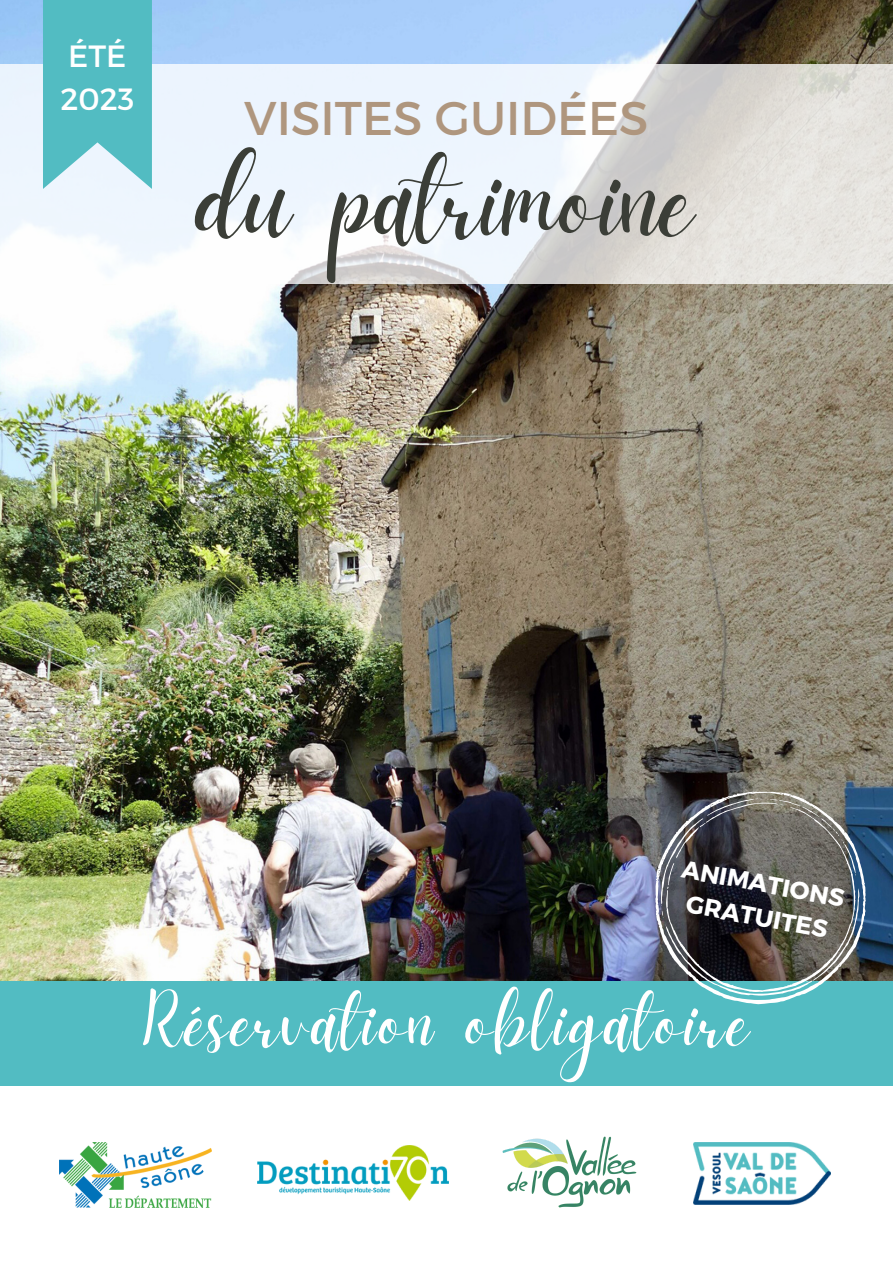
<style>
.page{position:relative;width:893px;height:1264px;background:#fff}
.page>*{position:absolute;margin:0;border:0;box-sizing:border-box;transform-origin:0 0}
.t1{font:116.1px "Daydream";color:#3b3e37}
.t2{font:76.35px "Daydream";letter-spacing:.03em;color:#fff}
.t3{font:47.25px "Montserrat";color:#af967e}
.t4{font:30.75px "Montserrat";color:#fff}
.t5{font:700 24.6px/33.8px "Montserrat";color:#fff;text-align:center}
</style>
<div class="page">
<img style="left:0;top:0;width:892px;height:981px">
<svg style="left:0;top:65px;width:892px;height:219px;fill:#ecf4fe"></svg>
<img style="left:693px;top:1142px;width:137px;height:62px">
<img style="left:257px;top:1145px;width:191px;height:55px">
<img style="left:502px;top:1136px;width:135px;height:72px">
<div style="left:0;top:981px;width:892px;height:104px;background:#52bcc2"></div>
<img style="left:655px;top:791px;width:211px;height:213px">
<svg style="left:43px;top:0;width:109px;height:189px;background:#65c3c9"></svg>
<img style="left:59px;top:1142px;width:152px;height:65px">
<p class="t4" style="left:68px;top:36px;width:60px">ÉTÉ</p>
<p class="t4" style="left:60px;top:79px;width:75px">2023</p>
<p class="t3" style="left:244px;top:88px;width:405px">VISITES GUIDÉES</p>
<p class="t1" style="left:195px;top:133px;width:501px">du patrimoine</p>
<p class="t5" style="left:685px;top:851px;width:166px;rotate:10deg">ANIMATIONS<br>GRATUITES</p>
<p class="t2" style="left:143px;top:978px;width:608px">Réservation obligatoire</p>
</div>
